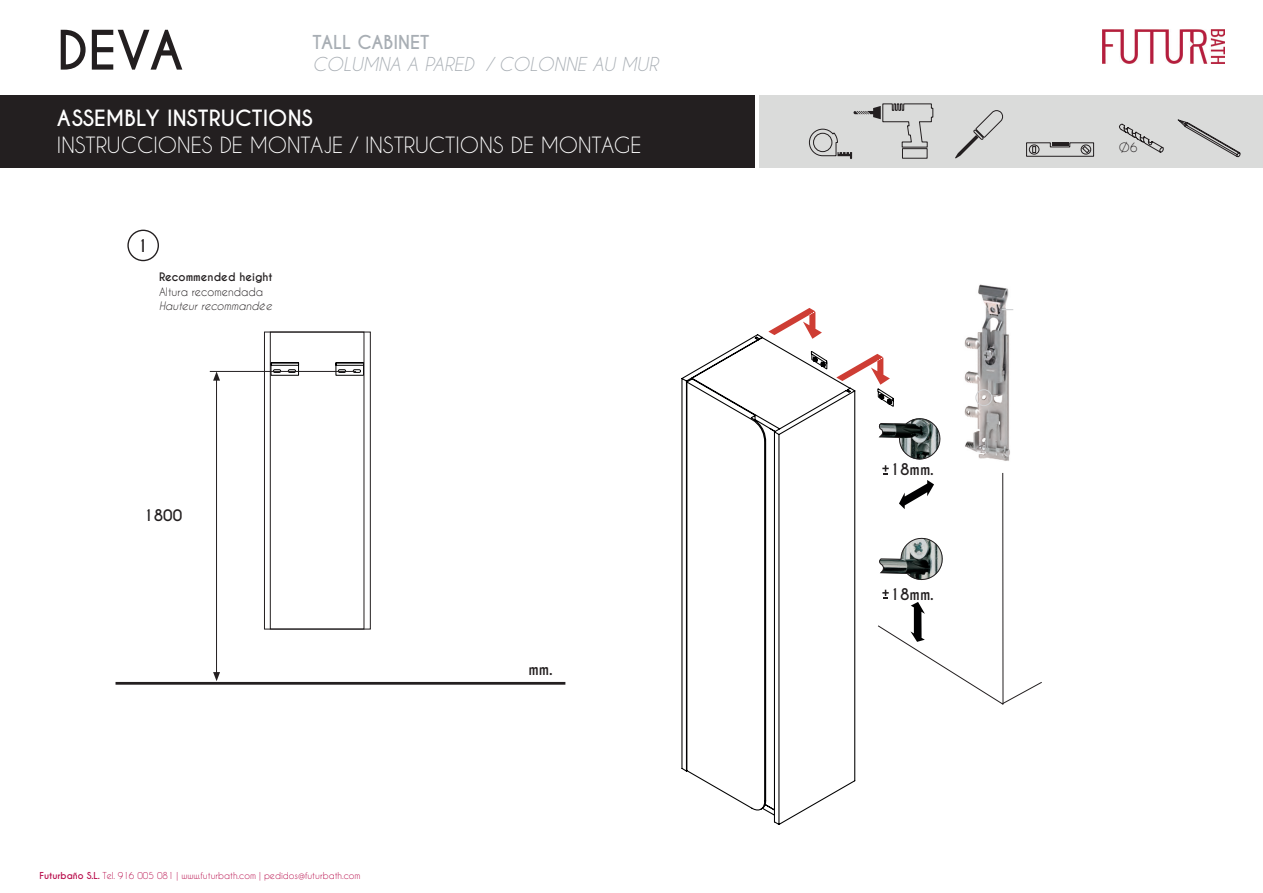
<style>
.page{position:relative;width:1263px;height:893px;background:#fff}
.page>*{position:absolute;margin:0;border:0;box-sizing:border-box;transform-origin:0 0}
.t1{font:700 51px "Caviar Dreams";color:#231f20}
.t2{font:21px "Caviar Dreams";color:#fff}
.t3{font:700 21px "Caviar Dreams";color:#fff}
.t4{font:italic 18px "Caviar Dreams";color:#a8aeb4}
.t5{font:700 18px "Caviar Dreams";color:#a8aeb4}
.t6{font:700 16.5px "Caviar Dreams";color:#231f20}
.t7{font:700 15.15px "Caviar Dreams";color:#231f20}
.t8{font:12px "Caviar Dreams";color:#231f20}
.t9{font:italic 10.95px "Caviar Dreams";color:#231f20}
.t10{font:700 10.95px "Caviar Dreams";color:#231f20}
.t11{font:10.95px "Caviar Dreams";color:#231f20}
.t12{font:9px "Caviar Dreams";color:#b80b4a}
.s1{font-weight:700}
</style>
<div class="page">
<img style="left:1102px;top:30px;width:123px;height:33px">
<div style="left:0;top:95px;width:755px;height:72px;background:#231f20"></div>
<div style="left:760px;top:95px;width:503px;height:72px;background:#dadbda"></div>
<svg style="left:1026px;top:142px;width:68px;height:15px"></svg>
<hr style="left:1052px;top:142px;width:16px;height:3px;background:#231f20">
<svg style="left:955px;top:110px;width:49px;height:48px"></svg>
<svg style="left:809px;top:103px;width:125px;height:56px"></svg>
<div style="left:127px;top:230px;width:32px;height:31px;border:1px solid #231f20;border-radius:50%"></div>
<svg style="left:681px;top:334px;width:175px;height:491px"></svg>
<svg style="left:836px;top:354px;width:58px;height:52px"></svg>
<svg style="left:811px;top:351px;width:16px;height:18px"></svg>
<svg style="left:768px;top:308px;width:54px;height:31px"></svg>
<img style="left:964px;top:284px;width:45px;height:134px">
<svg style="left:1002px;top:309px;width:12px;height:1px"></svg>
<div style="left:975px;top:389px;width:17px;height:17px;border:1px solid #d1d2d4;border-radius:50%"></div>
<svg style="left:272px;top:362px;width:90px;height:14px"></svg>
<hr style="left:116px;top:682px;width:449px;height:3px;background:#231f20">
<hr style="left:216px;top:375px;width:1px;height:299px;background:#231f20">
<svg style="left:213px;top:372px;width:7px;height:9px"></svg>
<svg style="left:213px;top:672px;width:7px;height:9px"></svg>
<div style="left:264px;top:332px;width:107px;height:297px;border:1px solid #231f20"></div>
<div style="left:270px;top:332px;width:94px;height:297px;border:1px solid #231f20"></div>
<hr style="left:210px;top:371px;width:146px;height:1px;background:#231f20">
<svg style="left:878px;top:418px;width:164px;height:287px"></svg>
<svg style="left:1119px;top:123px;width:45px;height:30px"></svg>
<svg style="left:1177px;top:119px;width:64px;height:38px"></svg>
<h1 class="t1" style="left:57px;top:20px;width:128px">DEVA</h1>
<h3 class="t5" style="left:313px;top:32px;width:118px">TALL CABINET</h3>
<h3 class="t4" style="left:313px;top:54px;width:347px">COLUMNA A PARED / COLONNE AU MUR</h3>
<h2 class="t3" style="left:57px;top:106px;width:257px">ASSEMBLY INSTRUCTIONS</h2>
<h2 class="t2" style="left:57px;top:133px;width:586px">INSTRUCCIONES DE MONTAJE / INSTRUCTIONS DE MONTAGE</h2>
<h3 class="t6" style="left:137px;top:235px;width:13px">1</h3>
<p class="t10" style="left:159px;top:270px;width:115px">Recommended height</p>
<p class="t11" style="left:159px;top:285px;width:106px">Altura recomendada</p>
<p class="t9" style="left:159px;top:299px;width:114px">Hauteur recommandée</p>
<h3 class="t7" style="left:143px;top:506px;width:41px">1800</h3>
<p class="t12" style="left:40px;top:870px;width:322px"><span class="s1">Futurbaño S.L.</span> Tel. 916 005 081 | www.futurbath.com | pedidos@futurbath.com</p>
<h3 class="t7" style="left:528px;top:660px;width:26px">mm.</h3>
<h3 class="t7" style="left:889px;top:460px;width:46px">18mm.</h3>
<h3 class="t7" style="left:889px;top:585px;width:46px">18mm.</h3>
<h3 class="t8" style="left:1119px;top:140px;width:20px">Ø6</h3>
</div>
